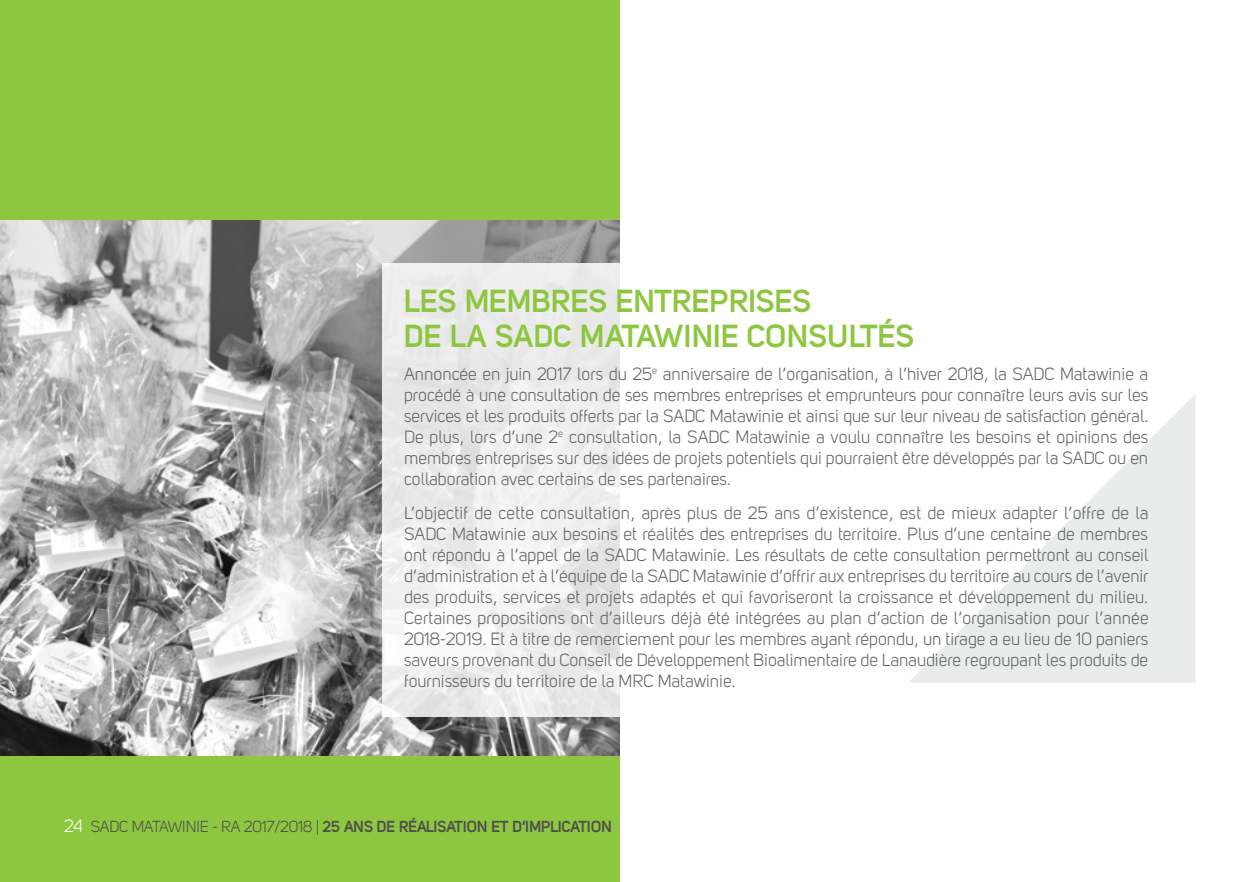
<style>
.page{position:relative;width:1260px;height:882px;background:#fff}
.page>*{position:absolute;margin:0;border:0;box-sizing:border-box;transform-origin:0 0}
.t1{font:700 31.5px/35px "Uni Sans Semi";color:#8dc63f}
.t2{font:17.5px/21px "Uni Sans Book";color:#5e6367;text-align:justify}
.t3{font:700 15.75px "Uni Sans Semi";letter-spacing:-.01em;color:#4d4d4f}
.s1{font-family:"Uni Sans Book";font-weight:400;font-size:17.5px;color:#fff}
.s2{font-family:"Uni Sans Book";font-weight:400}
</style>
<div class="page">
<div style="left:0;top:0;width:620px;height:882px;background:#8dc63f"></div>
<img style="left:0;top:221px;width:620px;height:535px">
<svg style="left:909px;top:394px;width:287px;height:289px"></svg>
<svg style="left:382px;top:263px;width:238px;height:453px;background:#ededed"></svg>
<h1 class="t1" style="left:404px;top:282px;width:512px">LES MEMBRES ENTREPRISES<br>DE LA SADC MATAWINIE CONSULTÉS</h1>
<p class="t2" style="left:404px;top:364px;width:746px">Annoncée en juin 2017 lors du 25<sup>e</sup> anniversaire de l’organisation, à l’hiver 2018, la SADC Matawinie a procédé à une consultation de ses membres entreprises et emprunteurs pour connaître leurs avis sur les services et les produits offerts par la SADC Matawinie et ainsi que sur leur niveau de satisfaction général.<br>De plus, lors d’une 2<sup>e</sup> consultation, la SADC Matawinie a voulu connaître les besoins et opinions des membres entreprises sur des idées de projets potentiels qui pourraient être développés par la SADC ou en collaboration avec certains de ses partenaires.</p>
<p class="t2" style="left:404px;top:502px;width:746px">L’objectif de cette consultation, après plus de 25 ans d’existence, est de mieux adapter l’offre de la SADC Matawinie aux besoins et réalités des entreprises du territoire. Plus d’une centaine de membres ont répondu à l’appel de la SADC Matawinie. Les résultats de cette consultation permettront au conseil d’administration et à l’équipe de la SADC Matawinie d’offrir aux entreprises du territoire au cours de l’avenir des produits, services et projets adaptés et qui favoriseront la croissance et développement du milieu.<br>Certaines propositions ont d’ailleurs déjà été intégrées au plan d’action de l’organisation pour l’année 2018-2019. Et à titre de remerciement pour les membres ayant répondu, un tirage a eu lieu de 10 paniers saveurs provenant du Conseil de Développement Bioalimentaire de Lanaudière regroupant les produits de fournisseurs du territoire de la MRC Matawinie.</p>
<p class="t3" style="left:64px;top:817px;width:549px"><span class="s1">24</span> <span class="s2">SADC MATAWINIE - RA 2017/2018 |</span> 25 ANS DE RÉALISATION ET D’IMPLICATION</p>
</div>
